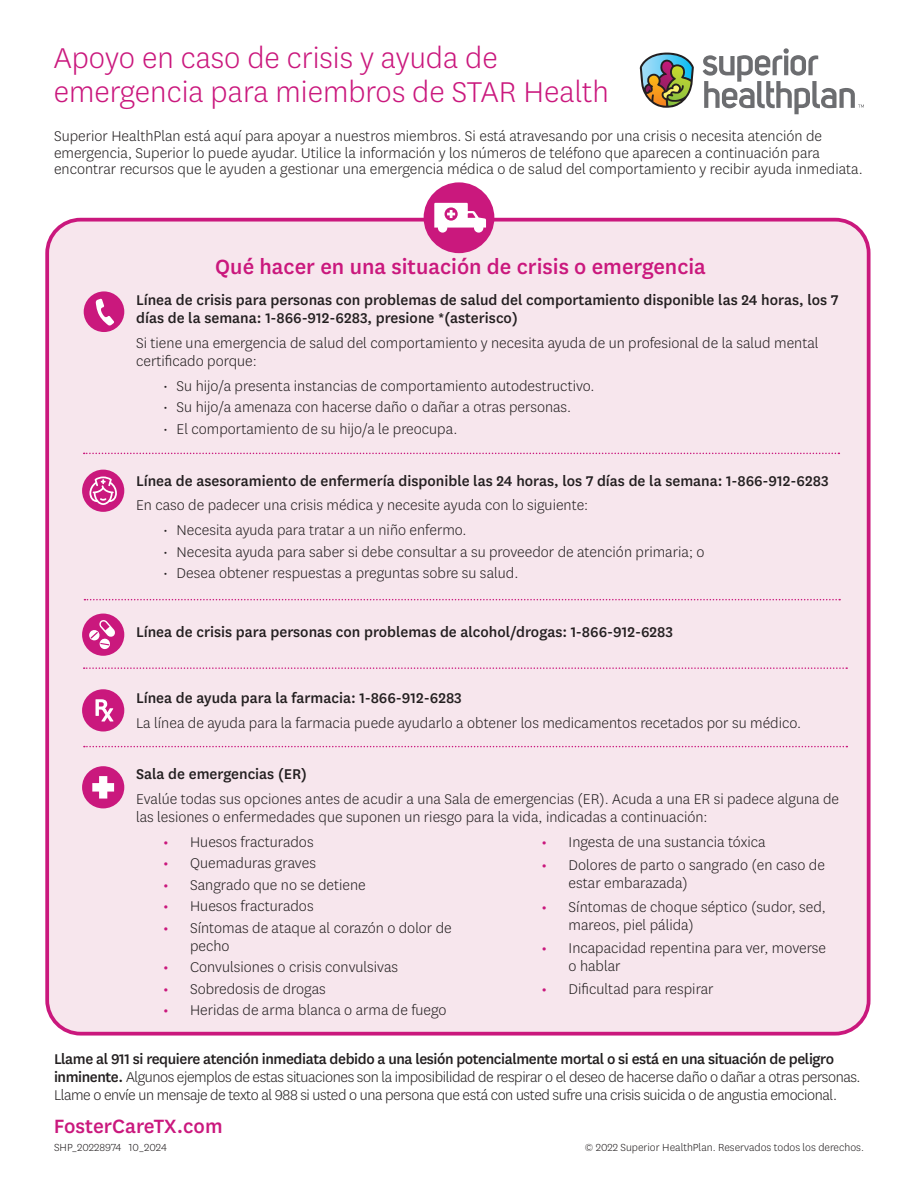
<style>
.page{position:relative;width:918px;height:1188px;background:#fff}
.page>*{position:absolute;margin:0;border:0;box-sizing:border-box;transform-origin:0 0}
.t1{font:300 33.45px/34.5px "Centene Sans";color:#ca187d}
.t2{font:500 24px "Centene Sans";color:#ca187d}
.t3{font:500 22.5px "Centene Sans";color:#ca187d}
.t4{font:300 16.5px/18px "Centene Sans";color:#231f20}
.t5{font:500 16.5px/18px "Centene Sans";color:#231f20}
.t6{font:300 16.5px/18px "Centene Sans";letter-spacing:-.025em;color:#231f20}
.t7{font:300 12px "Centene Sans";color:#231f20}
.s1{font-weight:500;color:#ca187d}
.s2{font-weight:500}
</style>
<div class="page">
<div style="left:47px;top:220px;width:822px;height:814px;background:#f7e6ed;border-radius:33px"></div>
<div style="left:45px;top:218px;width:826px;height:818px;border:4px solid #ca187d;border-radius:33px"></div>
<svg style="left:703px;top:48px;width:161px;height:66px"></svg>
<svg style="left:640px;top:53px;width:54px;height:55px"></svg>
<div style="left:424px;top:182px;width:70px;height:71px;background:#ca187d;border-radius:50%"></div>
<svg style="left:434px;top:203px;width:52px;height:30px"></svg>
<div style="left:84px;top:291px;width:40px;height:41px;background:#ca187d;border-radius:50%"></div>
<svg style="left:96px;top:299px;width:18px;height:27px"></svg>
<svg style="left:84px;top:453px;width:755px;height:1px"></svg>
<svg style="left:84px;top:599px;width:756px;height:1px"></svg>
<svg style="left:84px;top:667px;width:763px;height:2px"></svg>
<svg style="left:84px;top:746px;width:763px;height:1px"></svg>
<div style="left:82px;top:470px;width:42px;height:42px;background:#ca187d;border-radius:50%"></div>
<svg style="left:89px;top:477px;width:28px;height:28px"></svg>
<div style="left:82px;top:614px;width:42px;height:42px;background:#ca187d;border-radius:50%"></div>
<svg style="left:89px;top:620px;width:26px;height:29px"></svg>
<div style="left:82px;top:689px;width:42px;height:43px;background:#ca187d;border-radius:50%"></div>
<svg style="left:96px;top:699px;width:17px;height:23px"></svg>
<div style="left:82px;top:766px;width:42px;height:42px;background:#ca187d;border-radius:50%"></div>
<svg style="left:92px;top:776px;width:22px;height:23px"></svg>
<h1 class="t1" style="left:54px;top:39px;width:557px">Apoyo en caso de crisis y ayuda de emergencia para miembros de STAR Health</h1>
<p class="t4" style="left:54px;top:127px;width:810px;line-height:16.5px">Superior HealthPlan está aquí para apoyar a nuestros miembros. Si está atravesando por una crisis o necesita atención de emergencia, Superior lo puede ayudar. Utilice la información y los números de teléfono que aparecen a continuación para encontrar recursos que le ayuden a gestionar una emergencia médica o de salud del comportamiento y recibir ayuda inmediata.</p>
<h2 class="t2" style="left:215px;top:250px;width:492px">Qué hacer en una situación de crisis o emergencia</h2>
<h3 class="t5" style="left:136px;top:290px;width:704px">Línea de crisis para personas con problemas de salud del comportamiento disponible las 24 horas, los 7 días de la semana: 1-866-912-6283, presione *(asterisco)</h3>
<p class="t4" style="left:136px;top:334px;width:684px">Si tiene una emergencia de salud del comportamiento y necesita ayuda de un profesional de la salud mental certificado porque:</p>
<p class="t4" style="left:163px;top:376px;width:433px">• Su hijo/a presenta instancias de comportamiento autodestructivo.</p>
<p class="t4" style="left:163px;top:398px;width:410px">• Su hijo/a amenaza con hacerse daño o dañar a otras personas.</p>
<p class="t4" style="left:163px;top:419px;width:296px">• El comportamiento de su hijo/a le preocupa.</p>
<h3 class="t5" style="left:136px;top:471px;width:694px">Línea de asesoramiento de enfermería disponible las 24 horas, los 7 días de la semana: 1-866-912-6283</h3>
<p class="t4" style="left:136px;top:496px;width:454px">En caso de padecer una crisis médica y necesite ayuda con lo siguiente:</p>
<p class="t4" style="left:163px;top:521px;width:305px">• Necesita ayuda para tratar a un niño enfermo.</p>
<p class="t4" style="left:163px;top:542px;width:543px">• Necesita ayuda para saber si debe consultar a su proveedor de atención primaria; o</p>
<p class="t4" style="left:163px;top:564px;width:357px">• Desea obtener respuestas a preguntas sobre su salud.</p>
<h3 class="t5" style="left:136px;top:622px;width:539px">Línea de crisis para personas con problemas de alcohol/drogas: 1-866-912-6283</h3>
<h3 class="t5" style="left:136px;top:688px;width:327px">Línea de ayuda para la farmacia: 1-866-912-6283</h3>
<p class="t4" style="left:136px;top:713px;width:667px">La línea de ayuda para la farmacia puede ayudarlo a obtener los medicamentos recetados por su médico.</p>
<h3 class="t5" style="left:136px;top:764px;width:172px">Sala de emergencias (ER)</h3>
<p class="t4" style="left:136px;top:789px;width:705px">Evalúe todas sus opciones antes de acudir a una Sala de emergencias (ER). Acuda a una ER si padece alguna de las lesiones o enfermedades que suponen un riesgo para la vida, indicadas a continuación:</p>
<p class="t4" style="left:163px;top:832px;width:152px"><span class="s1">•</span> Huesos fracturados</p>
<p class="t4" style="left:163px;top:854px;width:154px"><span class="s1">•</span> Quemaduras graves</p>
<p class="t4" style="left:163px;top:875px;width:204px"><span class="s1">•</span> Sangrado que no se detiene</p>
<p class="t4" style="left:163px;top:897px;width:152px"><span class="s1">•</span> Huesos fracturados</p>
<p class="t4" style="left:190px;top:918px;width:263px;text-indent:-27px"><span class="s1">•</span> Síntomas de ataque al corazón o dolor de pecho</p>
<p class="t4" style="left:163px;top:958px;width:237px"><span class="s1">•</span> Convulsiones o crisis convulsivas</p>
<p class="t4" style="left:163px;top:979px;width:164px"><span class="s1">•</span> Sobredosis de drogas</p>
<p class="t4" style="left:163px;top:1001px;width:285px"><span class="s1">•</span> Heridas de arma blanca o arma de fuego</p>
<p class="t4" style="left:542px;top:832px;width:226px"><span class="s1">•</span> Ingesta de una sustancia tóxica</p>
<p class="t4" style="left:569px;top:856px;width:258px;text-indent:-27px"><span class="s1">•</span> Dolores de parto o sangrado (en caso de estar embarazada)</p>
<p class="t4" style="left:569px;top:897px;width:259px;text-indent:-27px"><span class="s1">•</span> Síntomas de choque séptico (sudor, sed, mareos, piel pálida)</p>
<p class="t4" style="left:569px;top:938px;width:259px;text-indent:-27px"><span class="s1">•</span> Incapacidad repentina para ver, moverse o hablar</p>
<p class="t4" style="left:542px;top:980px;width:174px"><span class="s1">•</span> Dificultad para respirar</p>
<p class="t6" style="left:54px;top:1049px;width:808px"><span class="s2">Llame al 911 si requiere atención inmediata debido a una lesión potencialmente mortal o si está en una situación de peligro inminente.</span> Algunos ejemplos de estas situaciones son la imposibilidad de respirar o el deseo de hacerse daño o dañar a otras personas.<br>Llame o envíe un mensaje de texto al 988 si usted o una persona que está con usted sufre una crisis suicida o de angustia emocional.</p>
<p class="t3" style="left:54px;top:1111px;width:170px">FosterCareTX.com</p>
<p class="t7" style="left:54px;top:1140px;width:114px">SHP_20228974 10_2024</p>
<p class="t7" style="left:585px;top:1140px;width:281px">© 2022 Superior HealthPlan. Reservados todos los derechos.</p>
</div>
